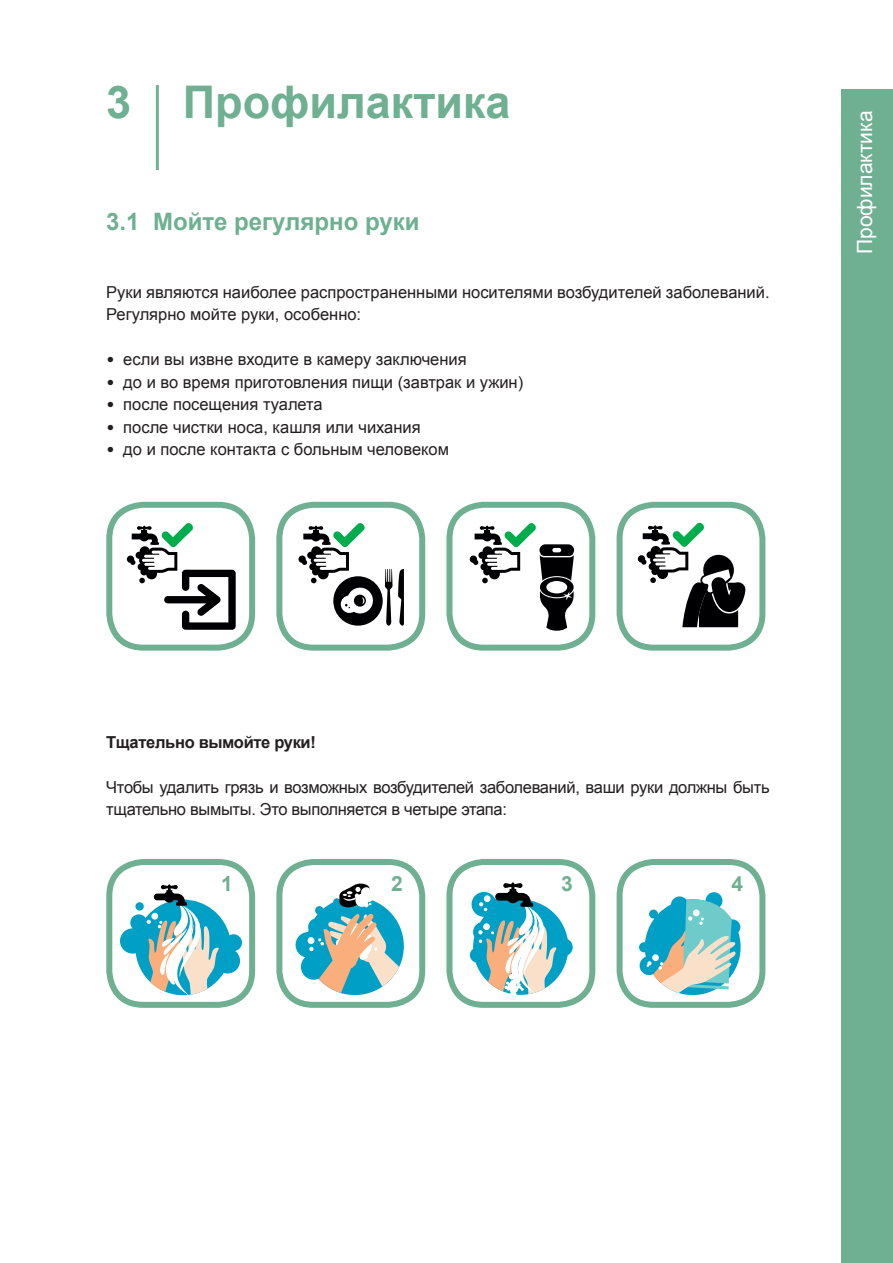
<style>
.page{position:relative;width:893px;height:1263px;background:#fff}
.page>*{position:absolute;margin:0;border:0;box-sizing:border-box;transform-origin:0 0}
.t1{font:700 45px "Arial";color:#6eb091}
.t2{font:700 24px "Arial";color:#6eb091}
.t3{font:21px "Arial";color:#fff}
.t4{font:700 21px "Arial";color:#6eb091}
.t5{font:16.5px/22.5px "Arial";color:#231f20}
.t6{font:16.5px/22.5px "Arial";letter-spacing:-.02em;color:#231f20}
.t7{font:700 16.5px "Arial";letter-spacing:-.02em;color:#231f20}
.s1{font-family:"DIN"}
</style>
<div class="page">
<div style="left:842px;top:89px;width:51px;height:1174px;background:#6eb091"></div>
<div style="left:106px;top:502px;width:149px;height:149px;border:6px solid #6eb091;border-radius:34px"></div>
<div style="left:106px;top:859px;width:149px;height:149px;border:6px solid #6eb091;border-radius:34px"></div>
<div style="left:276px;top:502px;width:149px;height:149px;border:6px solid #6eb091;border-radius:34px"></div>
<div style="left:276px;top:859px;width:149px;height:149px;border:6px solid #6eb091;border-radius:34px"></div>
<div style="left:446px;top:502px;width:149px;height:149px;border:6px solid #6eb091;border-radius:34px"></div>
<div style="left:446px;top:859px;width:149px;height:149px;border:6px solid #6eb091;border-radius:34px"></div>
<div style="left:617px;top:502px;width:148px;height:149px;border:6px solid #6eb091;border-radius:34px"></div>
<div style="left:617px;top:859px;width:148px;height:149px;border:6px solid #6eb091;border-radius:34px"></div>
<div style="left:127px;top:555px;width:7px;height:8px;background:#000002;border-radius:50%"></div>
<svg style="left:130px;top:523px;width:106px;height:107px"></svg>
<div style="left:298px;top:555px;width:8px;height:8px;background:#000002;border-radius:50%"></div>
<svg style="left:302px;top:523px;width:90px;height:103px"></svg>
<svg style="left:398px;top:569px;width:6px;height:57px"></svg>
<div style="left:638px;top:555px;width:7px;height:7px;background:#000002;border-radius:50%"></div>
<svg style="left:641px;top:523px;width:105px;height:104px"></svg>
<div style="left:470px;top:555px;width:7px;height:8px;background:#000002;border-radius:50%"></div>
<svg style="left:473px;top:523px;width:101px;height:108px"></svg>
<svg style="left:639px;top:892px;width:104px;height:109px"></svg>
<svg style="left:470px;top:882px;width:103px;height:119px"></svg>
<svg style="left:295px;top:883px;width:109px;height:112px"></svg>
<svg style="left:120px;top:884px;width:122px;height:111px"></svg>
<hr style="left:156px;top:85px;width:3px;height:85px;background:#6eb091">
<h1 class="t1" style="left:106px;top:72px;width:406px">3 Профилактика</h1>
<h2 class="t2" style="left:106px;top:206px;width:315px">3.1 Мойте регулярно руки</h2>
<p class="t5" style="left:106px;top:281px;width:665px">Руки являются наиболее распространенными носителями возбудителей заболеваний.<br>Регулярно мойте руки, особенно:</p>
<p class="t5" style="left:106px;top:348px;width:362px"><span class="s1">•</span> если вы извне входите в камеру заключения</p>
<p class="t5" style="left:106px;top:371px;width:418px"><span class="s1">•</span> до и во время приготовления пищи (завтрак и ужин)</p>
<p class="t5" style="left:106px;top:393px;width:218px"><span class="s1">•</span> после посещения туалета</p>
<p class="t5" style="left:106px;top:416px;width:316px"><span class="s1">•</span> после чистки носа, кашля или чихания</p>
<p class="t5" style="left:106px;top:438px;width:344px"><span class="s1">•</span> до и после контакта с больным человеком</p>
<p class="t3" style="left:851px;top:254px;width:145px;rotate:-90deg">Профилактика</p>
<p class="t7" style="left:106px;top:731px;width:211px">Тщательно вымойте руки!</p>
<p class="t6" style="left:106px;top:776px;width:665px">Чтобы удалить грязь и возможных возбудителей заболеваний, ваши руки должны быть тщательно вымыты. Это выполняется в четыре этапа:</p>
<p class="t4" style="left:221px;top:870px;width:13px">1</p>
<p class="t4" style="left:391px;top:870px;width:13px">2</p>
<p class="t4" style="left:561px;top:870px;width:13px">3</p>
<p class="t4" style="left:731px;top:870px;width:13px">4</p>
</div>
